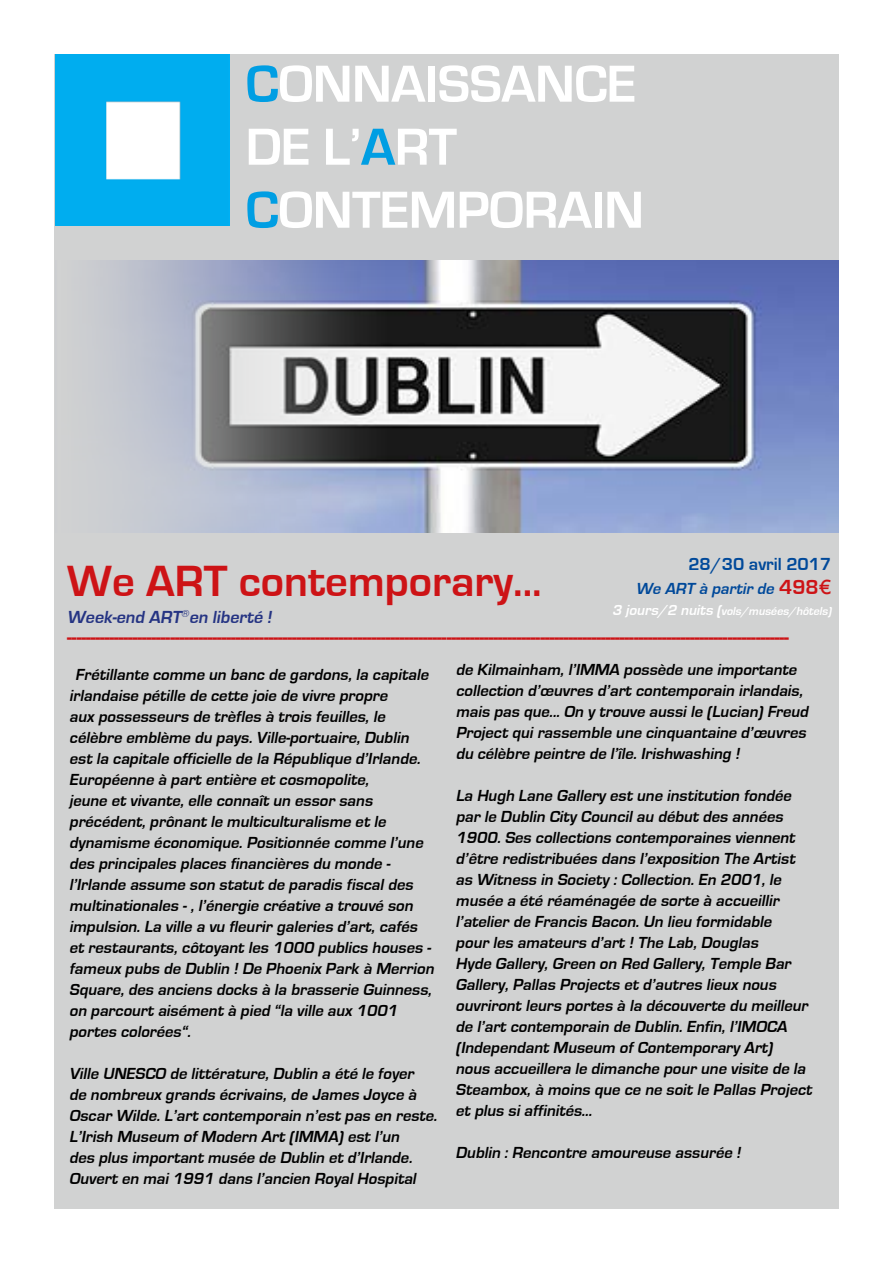
<style>
.page{position:relative;width:893px;height:1263px;background:#fff}
.page>*{position:absolute;margin:0;border:0;box-sizing:border-box;transform-origin:0 0}
.t1{font:700 54px/63px "Eurostile";letter-spacing:-.01em;color:#fff}
.t2{font:700 45px "Eurostile";color:#cd1316}
.t3{font:700 21px "Eurostile";color:#cd1316}
.t4{font:italic 700 18px "Eurostile";color:#253483}
.t5{font:700 18px "Eurostile";color:#00499a}
.t6{font:italic 700 16.5px/21px "Eurostile";color:#000}
.t7{font:italic 700 16.5px "Eurostile";color:#00499a}
.t8{font:italic 700 12px "Eurostile";color:#fff}
.s1{color:#009ee3}
.s2{font-style:normal;font-size:21px;color:#cd1316}
.s3{font-family:"Gill Sans";font-weight:400;font-style:normal;font-size:21px;color:#cd1316}
.s4{font-size:15px}
</style>
<div class="page">
<div style="left:55px;top:54px;width:784px;height:1155px;background:#d1d2d2"></div>
<img style="left:55px;top:54px;width:174px;height:171px">
<img style="left:104px;top:260px;width:735px;height:273px">
<h1 class="t1" style="left:246px;top:53px;width:400px"><span class="s1">C</span>ONNAISSANCE<br>DE L’<span class="s1">A</span>RT<br><span class="s1">C</span>ONTEMPORAIN</h1>
<p class="t5" style="left:688px;top:555px;width:145px">28/30 avril 2017</p>
<p class="t7" style="left:636px;top:580px;width:197px">We ART à partir de <span class="s2">4 9 8</span> <span class="s3">€</span></p>
<p class="t8" style="left:612px;top:605px;width:223px"><span class="s4">3 jours/2 nuits (</span>vols/musées/hôtels)</p>
<h2 class="t2" style="left:67px;top:557px;width:476px">We ART contemporary...</h2>
<p class="t4" style="left:67px;top:607px;width:209px">Week-end ART<sup>®</sup>en liberté !</p>
<p class="t3" style="left:67px;top:626px;width:723px">----------------------------------------------------------------------------------------------------------------------------------------------------------</p>
<p class="t6" style="left:69px;top:664px;width:369px;text-indent:6px">Frétillante comme un banc de gardons,la capitale irlandaise pétille de cette joie de vivre propre<br>aux possesseurs de trèfles à trois feuilles,le célèbre emblème du pays.Ville-portuaire,Dublin est la capitale officielle de la République d’Irlande.<br>Européenne à part entière et cosmopolite,<br>jeune et vivante,elle connaît un essor sans précédent,prônant le multiculturalisme et le dynamisme économique.Positionnée comme l’une des principales places financières du monde - l’Irlande assume son statut de paradis fiscaldes multinationales -,l’énergie créative a trouvé son impulsion.La ville a vu fleurir galeries d’art,cafés et restaurants,côtoyant les 1000 publics houses - fameux pubs de Dublin !De Phoenix Park à Merrion Square,des anciens docks à la brasserie Guinness, on parcourt aisément à pied “la ville aux 1001 portes colorées“.</p>
<p class="t6" style="left:69px;top:1063px;width:373px">Ville UNESCO de littérature,Dublin a été le foyer de nombreux grands écrivains,de James Joyce à Oscar Wilde.L’art contemporain n’est pas en reste.<br>L’Irish Museum ofModern Art (IMMA)est l’un<br>des plus important musée de Dublin et d’Irlande.<br>Ouvert en mai1991 dans l’ancien RoyalHospital</p>
<p class="t6" style="left:456px;top:659px;width:357px">de Kilmainham,l’IMMA possède une importante collection d’œuvres d’art contemporain irlandais, mais pas que...On y trouve aussile (Lucian)Freud Project quirassemble une cinquantaine d’œuvres du célèbre peintre de l’île.Irishwashing !</p>
<p class="t6" style="left:456px;top:785px;width:361px">La Hugh Lane Gallery est une institution fondée par le Dublin City Councilau début des années 1900.Ses collections contemporaines viennent d’être redistribuées dans l’exposition The Artist as Witness in Society :Collection.En 2001,le musée a été réaménagée de sorte à accueillir l’atelier de Francis Bacon.Un lieu formidable pour les amateurs d’art !The Lab,Douglas<br>Hyde Gallery,Green on Red Gallery,Temple Bar Gallery,Pallas Projects et d’autres lieux nous ouvriront leurs portes à la découverte du meilleur de l’art contemporain de Dublin.Enfin,l’IMOCA (Independant Museum ofContemporary Art) nous accueillera le dimanche pour une visite de la Steambox,à moins que ce ne soit le Pallas Project et plus siaffinités…</p>
<p class="t6" style="left:456px;top:1143px;width:290px">Dublin :Rencontre amoureuse assurée !</p>
</div>
